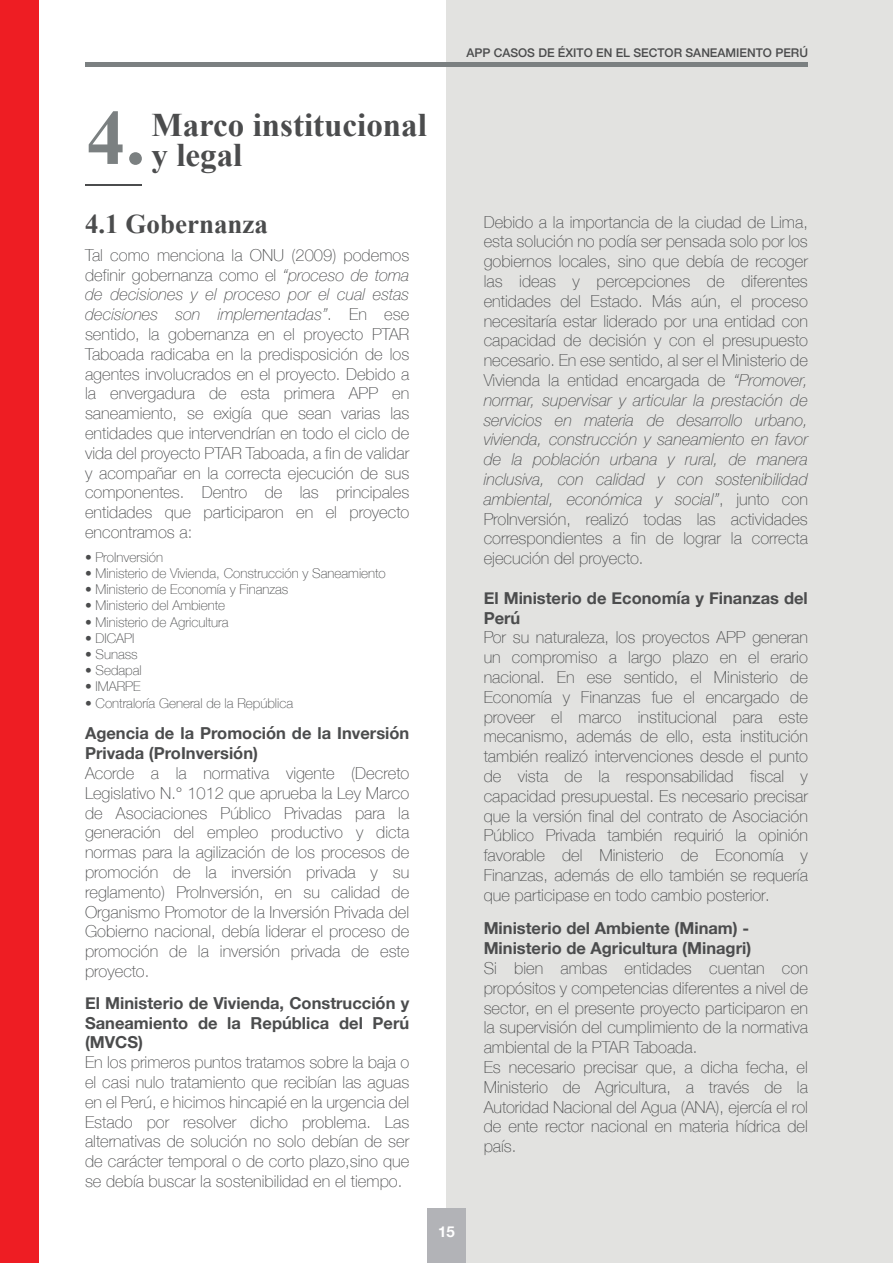
<style>
.page{position:relative;width:893px;height:1263px;background:#fff}
.page>*{position:absolute;margin:0;border:0;box-sizing:border-box;transform-origin:0 0}
.t1{font:700 78px "Times New Roman";color:#7b8081}
.t2{font:700 33px "Times New Roman";color:#4b4c4d}
.t3{font:700 27px "Times New Roman";color:#4b4c4d}
.t4{font:100 16.5px/19.8px "Helvetica Neue";color:#4b4c4d;text-align:justify}
.t5{font:700 16.5px/19.8px "Helvetica Neue";color:#4b4c4d}
.t6{font:700 15px "Helvetica Neue";color:#fff}
.t7{font:100 13.5px "Helvetica Neue";color:#4b4c4d}
.t8{font:500 12px "Helvetica Neue";color:#4b4c4d}
.s1{font-style:italic}
</style>
<div class="page">
<div style="left:446px;top:0;width:447px;height:1263px;background:#e2e2e0"></div>
<div style="left:85px;top:62px;width:723px;height:5px;background:#7b8081"></div>
<hr style="left:85px;top:185px;width:57px;height:1px;background:#4b4c4d">
<div style="left:0;top:0;width:39px;height:1263px;background:#ee1d23"></div>
<div style="left:427px;top:1209px;width:39px;height:54px;background:#b2b3b7"></div>
<p class="t8" style="left:466px;top:43px;width:343px">APP CASOS DE ÉXITO EN EL SECTOR SANEAMIENTO PERÚ</p>
<h1 class="t1" style="left:87px;top:84px;width:60px">4.</h1>
<h2 class="t2" style="left:152px;top:102px;width:277px">Marco institucional</h2>
<h2 class="t2" style="left:152px;top:132px;width:92px">y legal</h2>
<h3 class="t3" style="left:85px;top:206px;width:185px">4.1 Gobernanza</h3>
<p class="t4" style="left:85px;top:244px;width:326px">Tal como menciona la ONU (2009) podemos definir gobernanza como el <span class="s1">“proceso de toma de decisiones y el proceso por el cual estas decisiones son implementadas”</span>. En ese sentido, la gobernanza en el proyecto PTAR Taboada radicaba en la predisposición de los agentes involucrados en el proyecto. Debido a la envergadura de esta primera APP en saneamiento, se exigía que sean varias las entidades que intervendrían en todo el ciclo de vida del proyecto PTAR Taboada, a fin de validar y acompañar en la correcta ejecución de sus componentes. Dentro de las principales entidades que participaron en el proyecto encontramos a:</p>
<p class="t7" style="left:85px;top:547px;width:80px">• ProInversión</p>
<p class="t7" style="left:85px;top:563px;width:302px">• Ministerio de Vivienda, Construcción y Saneamiento</p>
<p class="t7" style="left:85px;top:579px;width:205px">• Ministerio de Economía y Finanzas</p>
<p class="t7" style="left:85px;top:595px;width:142px">• Ministerio del Ambiente</p>
<p class="t7" style="left:85px;top:611px;width:145px">• Ministerio de Agricultura</p>
<p class="t7" style="left:85px;top:628px;width:51px">• DICAPI</p>
<p class="t7" style="left:85px;top:644px;width:54px">• Sunass</p>
<p class="t7" style="left:85px;top:660px;width:58px">• Sedapal</p>
<p class="t7" style="left:85px;top:676px;width:57px">• IMARPE</p>
<p class="t7" style="left:85px;top:692px;width:210px">• Contraloría General de la República</p>
<p class="t5" style="left:85px;top:724px;width:326px">Agencia de la Promoción de la Inversión<br>Privada (ProInversión)</p>
<p class="t4" style="left:85px;top:762px;width:326px">Acorde a la normativa vigente (Decreto Legislativo N.° 1012 que aprueba la Ley Marco de Asociaciones Público Privadas para la generación del empleo productivo y dicta normas para la agilización de los procesos de promoción de la inversión privada y su reglamento) ProInversión, en su calidad de Organismo Promotor de la Inversión Privada del Gobierno nacional, debía liderar el proceso de promoción de la inversión privada de este proyecto.</p>
<p class="t5" style="left:85px;top:993px;width:326px;text-align:justify">El Ministerio de Vivienda, Construcción y Saneamiento de la República del Perú (MVCS)</p>
<p class="t4" style="left:85px;top:1052px;width:326px">En los primeros puntos tratamos sobre la baja o el casi nulo tratamiento que recibían las aguas en el Perú, e hicimos hincapié en la urgencia del Estado por resolver dicho problema. Las alternativas de solución no solo debían de ser de carácter temporal o de corto plazo,sino que se debía buscar la sostenibilidad en el tiempo.</p>
<p class="t6" style="left:438px;top:1220px;width:18px">15</p>
<p class="t4" style="left:484px;top:211px;width:326px">Debido a la importancia de la ciudad de Lima, esta solución no podía ser pensada solo por los gobiernos locales, sino que debía de recoger las ideas y percepciones de diferentes entidades del Estado. Más aún, el proceso necesitaría estar liderado por una entidad con capacidad de decisión y con el presupuesto necesario. En ese sentido, al ser el Ministerio de Vivienda la entidad encargada de <span class="s1">“Promover, normar, supervisar y articular la prestación de servicios en materia de desarrollo urbano, vivienda, construcción y saneamiento en favor de la población urbana y rural, de manera inclusiva, con calidad y con sostenibilidad ambiental, económica y social”</span>, junto con ProInversión, realizó todas las actividades correspondientes a fin de lograr la correcta ejecución del proyecto.</p>
<p class="t5" style="left:484px;top:588px;width:326px">El Ministerio de Economía y Finanzas del<br>Perú</p>
<p class="t4" style="left:484px;top:627px;width:326px">Por su naturaleza, los proyectos APP generan un compromiso a largo plazo en el erario nacional. En ese sentido, el Ministerio de Economía y Finanzas fue el encargado de proveer el marco institucional para este mecanismo, además de ello, esta institución también realizó intervenciones desde el punto de vista de la responsabilidad fiscal y capacidad presupuestal. Es necesario precisar que la versión final del contrato de Asociación Público Privada también requirió la opinión favorable del Ministerio de Economía y Finanzas, además de ello también se requería que participase en todo cambio posterior.</p>
<p class="t5" style="left:484px;top:919px;width:269px">Ministerio del Ambiente (Minam) -<br>Ministerio de Agricultura (Minagri)</p>
<p class="t4" style="left:484px;top:957px;width:326px;text-align:left">Si bien ambas entidades cuentan con propósitos y competencias diferentes a nivel de sector, en el presente proyecto participaron en la supervisión del cumplimiento de la normativa ambiental de la PTAR Taboada.<br>Es necesario precisar que, a dicha fecha, el Ministerio de Agricultura, a través de la Autoridad Nacional del Agua (ANA), ejercía el rol de ente rector nacional en materia hídrica del país.</p>
</div>
